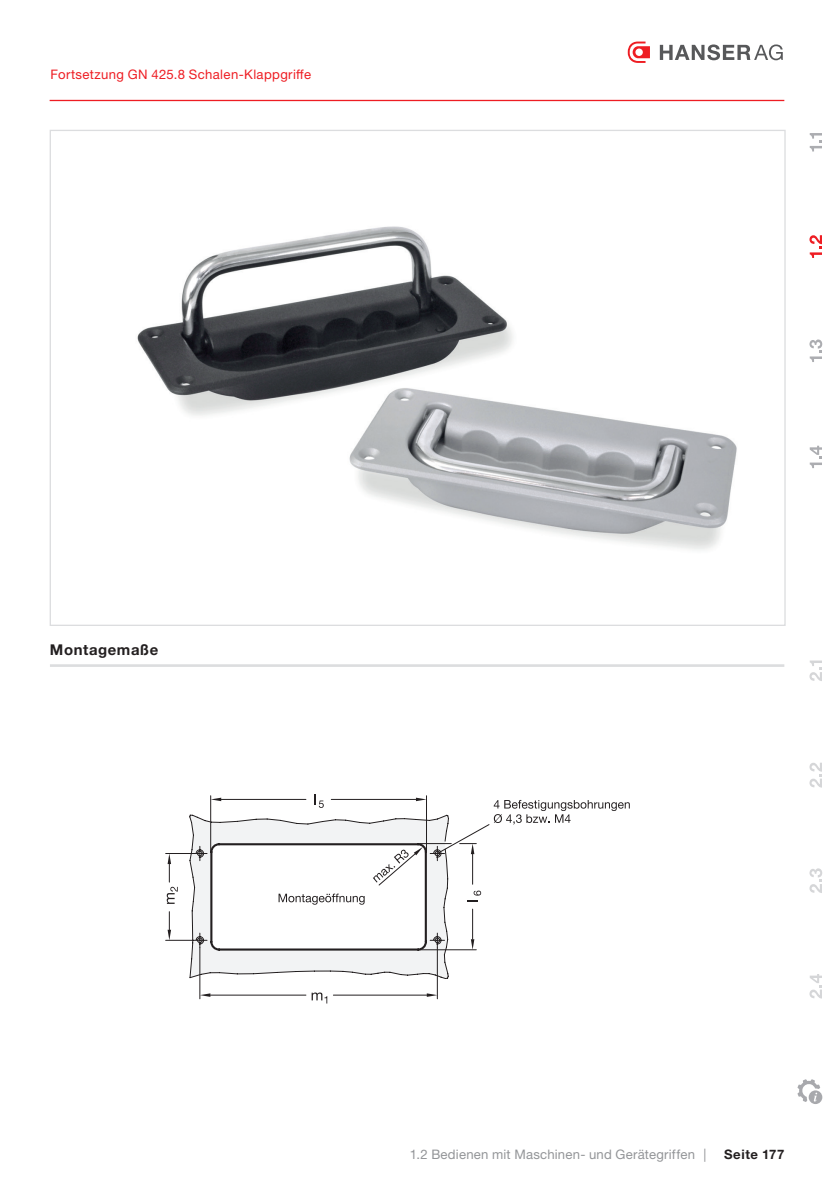
<style>
.page{position:relative;width:834px;height:1181px;background:#fff}
.page>*{position:absolute;margin:0;border:0;box-sizing:border-box;transform-origin:0 0}
.t1{font:700 14.88px "Helvetica Neue LT Pro";letter-spacing:.04em;color:#231f20}
.t2{font:13.12px "Helvetica Neue LT Pro";letter-spacing:.015em;color:#939598}
.t3{font:13.12px "Helvetica Neue LTW1 G";letter-spacing:.025em;color:#ee1d23}
.t4{font:700 13.12px "Helvetica Neue LTW1 G";letter-spacing:.04em;color:#231f20}
.s1{font-family:"Helvetica Neue LTW1 G"}
</style>
<div class="page">
<hr style="left:50px;top:100px;width:734px;height:1px;background:#ee1d23">
<svg style="left:809px;top:133px;width:14px;height:336px"></svg>
<svg style="left:797px;top:660px;width:26px;height:444px"></svg>
<img style="left:137px;top:226px;width:600px;height:324px">
<svg style="left:189px;top:814px;width:260px;height:165px"></svg>
<svg style="left:434px;top:937px;width:6px;height:6px"></svg>
<hr style="left:331px;top:799px;width:85px;height:1px;background:#231f20">
<svg style="left:314px;top:794px;width:10px;height:14px"></svg>
<svg style="left:416px;top:797px;width:10px;height:4px"></svg>
<hr style="left:426px;top:795px;width:1px;height:57px;background:#231f20">
<hr style="left:221px;top:799px;width:85px;height:1px;background:#231f20">
<svg style="left:211px;top:797px;width:10px;height:4px"></svg>
<hr style="left:210px;top:795px;width:1px;height:57px;background:#231f20">
<hr style="left:333px;top:994px;width:93px;height:1px;background:#231f20">
<svg style="left:311px;top:992px;width:16px;height:11px"></svg>
<svg style="left:426px;top:993px;width:11px;height:4px"></svg>
<hr style="left:437px;top:947px;width:1px;height:52px;background:#231f20">
<hr style="left:210px;top:994px;width:96px;height:1px;background:#231f20">
<svg style="left:200px;top:993px;width:10px;height:4px"></svg>
<hr style="left:199px;top:947px;width:1px;height:52px;background:#231f20">
<svg style="left:166px;top:850px;width:37px;height:54px"></svg>
<svg style="left:166px;top:911px;width:37px;height:32px"></svg>
<svg style="left:467px;top:890px;width:14px;height:11px"></svg>
<hr style="left:472px;top:854px;width:1px;height:30px;background:#231f20">
<hr style="left:419px;top:843px;width:32px;height:1px;background:#231f20">
<hr style="left:472px;top:909px;width:1px;height:30px;background:#231f20">
<hr style="left:419px;top:949px;width:57px;height:1px;background:#231f20">
<svg style="left:471px;top:939px;width:3px;height:10px"></svg>
<svg style="left:209px;top:842px;width:219px;height:109px"></svg>
<svg style="left:434px;top:800px;width:195px;height:56px"></svg>
<hr style="left:50px;top:664px;width:734px;height:3px;background:#dcdddf">
<svg style="left:627px;top:42px;width:22px;height:21px"></svg>
<svg style="left:659px;top:44px;width:123px;height:16px"></svg>
<p class="t3" style="left:50px;top:67px;width:262px">Fortsetzung GN 425.8 Schalen-Klappgriffe</p>
<p class="t1" style="left:50px;top:641px;width:110px">Montagemaße</p>
<p class="t2" style="left:409px;top:1147px;width:298px">1.2 Bedienen mit Maschinen- und Gerätegriffen <span class="s1">|</span></p>
<p class="t4" style="left:724px;top:1146px;width:62px">Seite 177</p>
</div>
